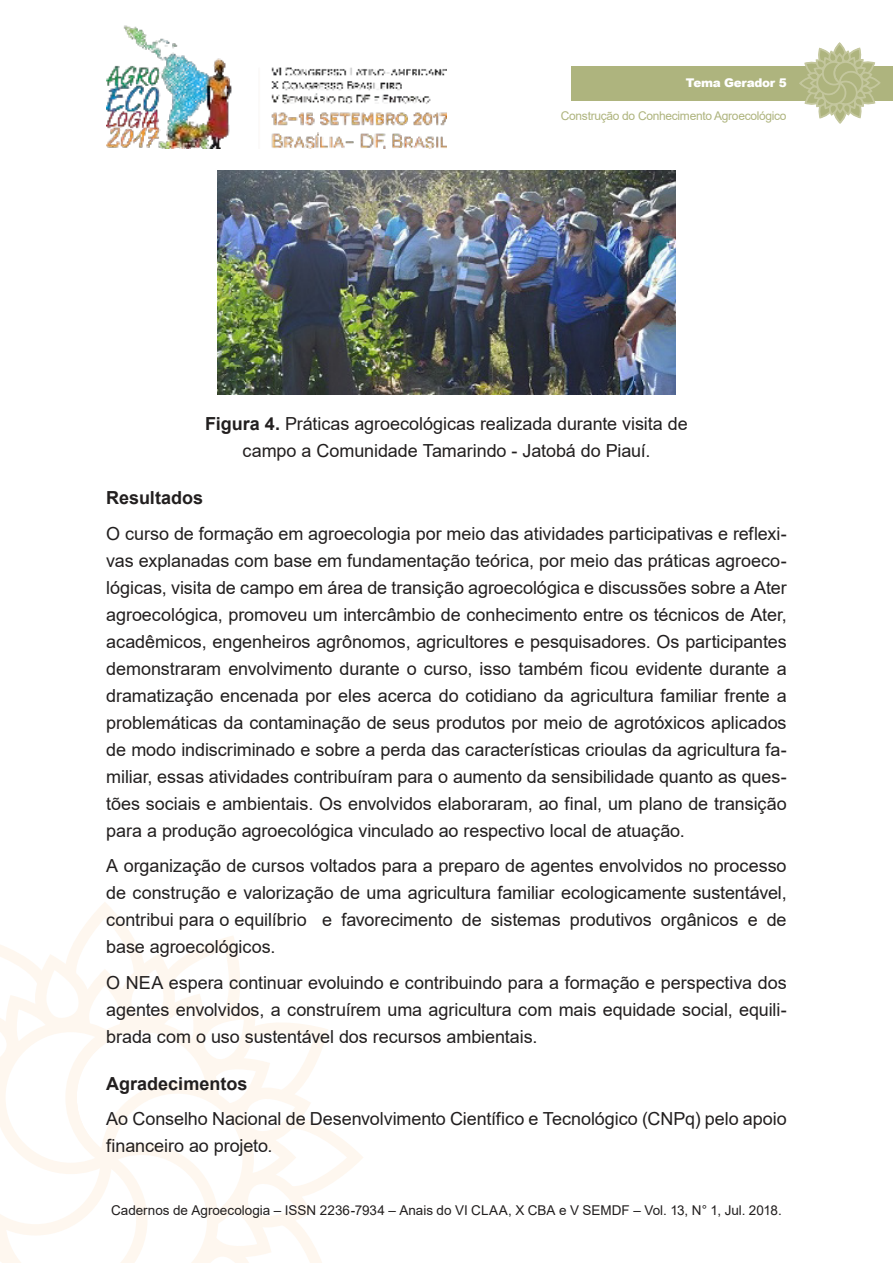
<style>
.page{position:relative;width:893px;height:1263px;background:#fff}
.page>*{position:absolute;margin:0;border:0;box-sizing:border-box;transform-origin:0 0}
.t1{font:18px/27px "Arial";letter-spacing:-.005em;color:#221f1f;text-align:justify}
.t2{font:700 18px "Arial";color:#221f1f}
.t3{font:13.5px "Arial";color:#221f1f}
.t4{font:12px "Arial";letter-spacing:-.025em;color:#aeb47e}
.t5{font:900 12px "Arial";letter-spacing:-.025em;color:#fff}
.s1{font-weight:700}
</style>
<div class="page">
<img style="left:106px;top:25px;width:340px;height:124px">
<svg style="left:0;top:910px;width:363px;height:353px"></svg>
<div style="left:571px;top:66px;width:322px;height:34px;background:#aeb47e"></div>
<svg style="left:798px;top:43px;width:83px;height:81px"></svg>
<img style="left:217px;top:170px;width:459px;height:225px">
<p class="t5" style="left:686px;top:76px;width:102px">Tema Gerador 5</p>
<p class="t4" style="left:561px;top:112px;width:227px">Construção do Conhecimento Agroecológico</p>
<p class="t1" style="left:205px;top:412px;width:484px;text-align:center"><span class="s1">Figura 4.</span> Práticas agroecológicas realizada durante visita de campo a Comunidade Tamarindo - Jatobá do Piauí.</p>
<p class="t2" style="left:106px;top:491px;width:98px">Resultados</p>
<p class="t1" style="left:106px;top:522px;width:682px">O curso de formação em agroecologia por meio das atividades participativas e reflexi&shy;vas explanadas com base em fundamentação teórica, por meio das práticas agroeco&shy;lógicas, visita de campo em área de transição agroecológica e discussões sobre a Ater agroecológica, promoveu um intercâmbio de conhecimento entre os técnicos de Ater, acadêmicos, engenheiros agrônomos, agricultores e pesquisadores. Os participantes demonstraram envolvimento durante o curso, isso também ficou evidente durante a dramatização encenada por eles acerca do cotidiano da agricultura familiar frente a problemáticas da contaminação de seus produtos por meio de agrotóxicos aplicados de modo indiscriminado e sobre a perda das características crioulas da agricultura fa&shy;miliar, essas atividades contribuíram para o aumento da sensibilidade quanto as ques&shy;tões sociais e ambientais. Os envolvidos elaboraram, ao final, um plano de transição para a produção agroecológica vinculado ao respectivo local de atuação.</p>
<p class="t1" style="left:106px;top:854px;width:682px">A organização de cursos voltados para a preparo de agentes envolvidos no processo de construção e valorização de uma agricultura familiar ecologicamente sustentável, contribui para o equilíbrio e favorecimento de sistemas produtivos orgânicos e de base agroecológicos.</p>
<p class="t1" style="left:106px;top:971px;width:682px">O NEA espera continuar evoluindo e contribuindo para a formação e perspectiva dos agentes envolvidos, a construírem uma agricultura com mais equidade social, equili&shy;brada com o uso sustentável dos recursos ambientais.</p>
<p class="t2" style="left:106px;top:1077px;width:143px">Agradecimentos</p>
<p class="t1" style="left:106px;top:1107px;width:682px">Ao Conselho Nacional de Desenvolvimento Científico e Tecnológico (CNPq) pelo apoio financeiro ao projeto.</p>
<p class="t3" style="left:111px;top:1205px;width:672px">Cadernos de Agroecologia – ISSN 2236-7934 – Anais do VI CLAA, X CBA e V SEMDF – Vol. 13, N° 1, Jul. 2018.</p>
</div>
